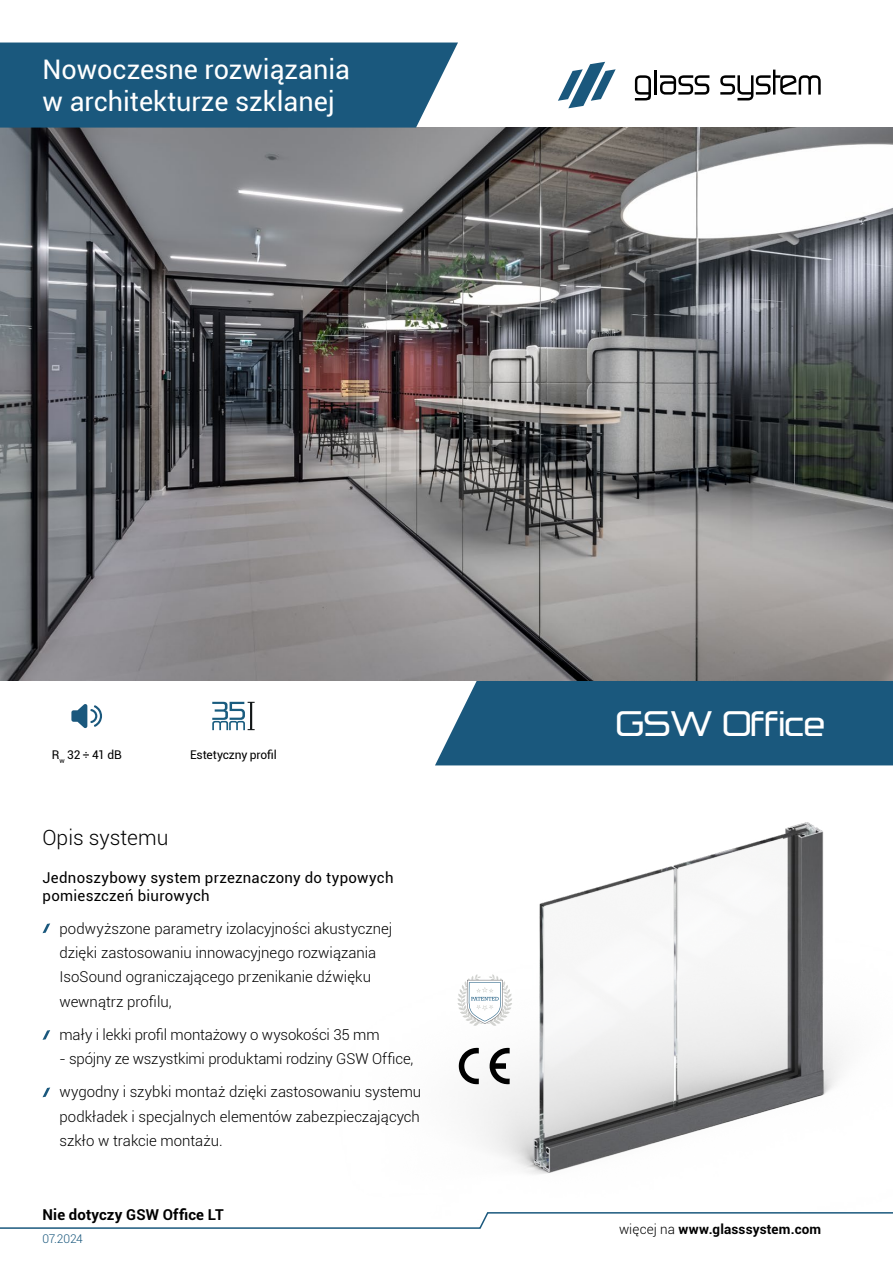
<style>
.page{position:relative;width:893px;height:1263px;background:#fff}
.page>*{position:absolute;margin:0;border:0;box-sizing:border-box;transform-origin:0 0}
.t1{font:42px "Formation Sans Regular PL";color:#fff}
.t2{font:27px/32.4px "Roboto";color:#fff}
.t3{font:300 21px "Roboto";color:#000}
.Paragraph_Style_1{font:300 15px/24.5px "Roboto";letter-spacing:-.005em;color:#000}
.Paragraph_Style_1-2{font:15px/18px "Roboto";letter-spacing:.015em;color:#000}
.Paragraph_Style_1-3{font:700 15px "Roboto";letter-spacing:.01em;color:#000}
.t4{font:700 13.5px "Roboto";letter-spacing:.01em;color:#000}
.piktogramy{font:12px "Roboto";letter-spacing:-.01em;color:#000}
.t5{font:300 12px "Roboto";letter-spacing:-.015em;color:#1a587d}
.s1{font-weight:300}
</style>
<div class="page">
<img style="left:458px;top:822px;width:385px;height:352px">
<svg style="left:43px;top:923px;width:7px;height:10px"></svg>
<svg style="left:43px;top:1030px;width:7px;height:10px"></svg>
<svg style="left:43px;top:1087px;width:7px;height:10px"></svg>
<svg style="left:490px;top:1048px;width:19px;height:36px"></svg>
<svg style="left:459px;top:1048px;width:20px;height:36px"></svg>
<svg style="left:457px;top:974px;width:55px;height:52px"></svg>
<div style="left:435px;top:680px;width:458px;height:85px;background:#1a587d"></div>
<svg style="left:71px;top:704px;width:31px;height:24px"></svg>
<svg style="left:212px;top:702px;width:43px;height:28px"></svg>
<img style="left:0;top:128px;width:893px;height:552px">
<div style="left:0;top:43px;width:458px;height:85px;background:#1a587d"></div>
<svg style="left:0;top:1212px;width:893px;height:17px"></svg>
<svg style="left:558px;top:62px;width:58px;height:46px"></svg>
<svg style="left:635px;top:75px;width:16px;height:25px"></svg>
<hr style="left:654px;top:70px;width:3px;height:25px;background:#000">
<svg style="left:660px;top:75px;width:49px;height:20px"></svg>
<svg style="left:720px;top:70px;width:101px;height:30px"></svg>
<h2 class="t2" style="left:43px;top:52px;width:309px">Nowoczesne rozwiązania w architekturze szklanej</h2>
<p class="piktogramy" style="left:52px;top:747px;width:71px">R<sub>w</sub> 32 ÷ 41 dB</p>
<p class="piktogramy" style="left:190px;top:747px;width:88px">Estetyczny profil</p>
<p class="t3" style="left:43px;top:823px;width:127px">Opis systemu</p>
<p class="Paragraph_Style_1-2" style="left:43px;top:868px;width:352px">Jednoszybowy system przeznaczony do typowych pomieszczeń biurowych</p>
<p class="Paragraph_Style_1" style="left:60px;top:915px;width:334px">podwyższone parametry izolacyjności akustycznej dzięki zastosowaniu innowacyjnego rozwiązania IsoSound ograniczającego przenikanie dźwięku wewnątrz profilu,</p>
<p class="Paragraph_Style_1" style="left:60px;top:1022px;width:322px">mały i lekki profil montażowy o wysokości 35 mm</p>
<p class="Paragraph_Style_1" style="left:60px;top:1046px;width:355px">- spójny ze wszystkimi produktami rodziny GSW Office,</p>
<p class="Paragraph_Style_1" style="left:60px;top:1079px;width:363px;text-align:justify">wygodny i szybki montaż dzięki zastosowaniu systemu podkładek i specjalnych elementów zabezpieczających szkło w trakcie montażu.</p>
<p class="Paragraph_Style_1-3" style="left:43px;top:1204px;width:183px">Nie dotyczy GSW Office LT</p>
<p class="t5" style="left:43px;top:1230px;width:42px">07.2024</p>
<p class="t1" style="left:616px;top:694px;width:210px">GSW Office</p>
<p class="t4" style="left:619px;top:1220px;width:204px"><span class="s1">więcej na</span> www.glasssystem.com</p>
</div>
